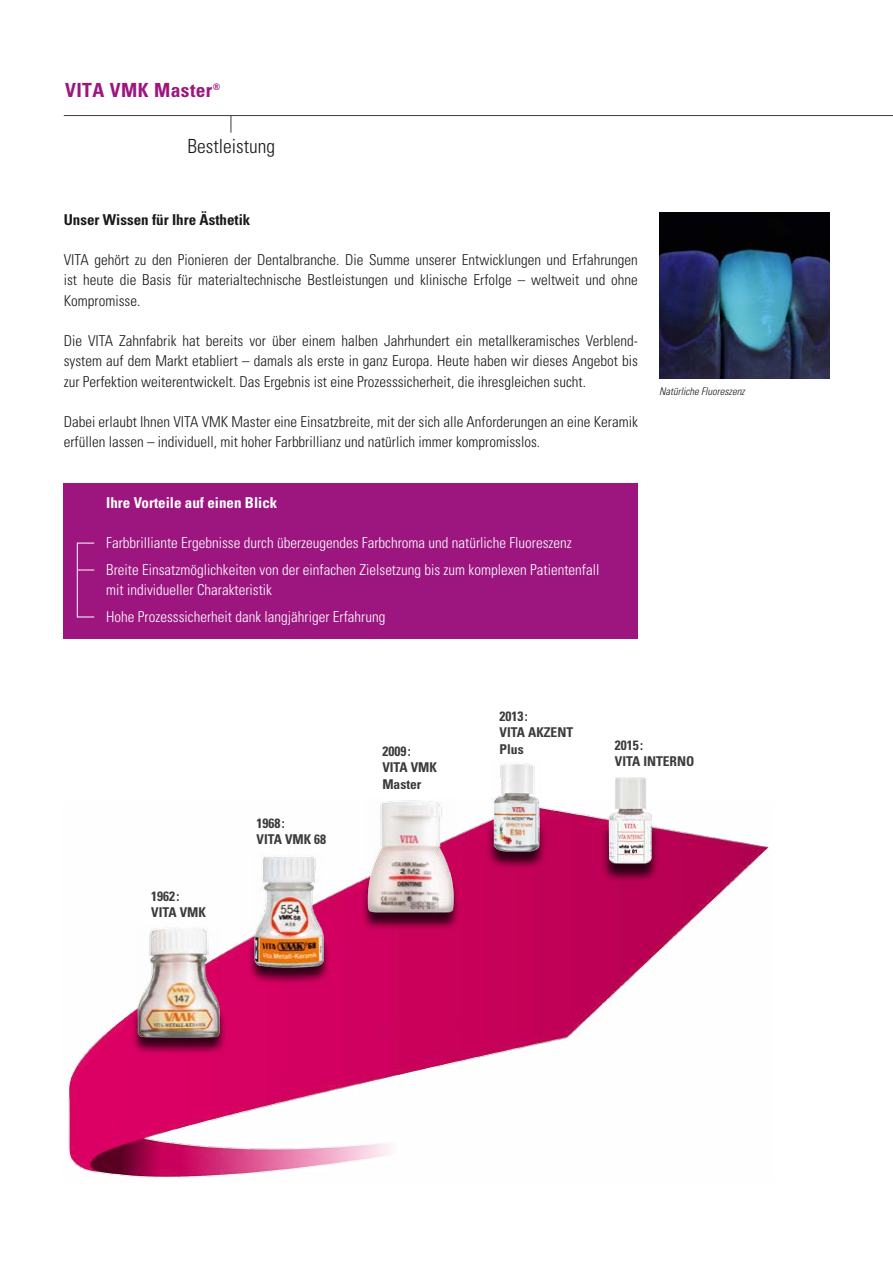
<style>
.page{position:relative;width:893px;height:1263px;background:#fff}
.page>*{position:absolute;margin:0;border:0;box-sizing:border-box;transform-origin:0 0}
.t1{font:700 condensed 19.5px "Univers";letter-spacing:.02em;color:#9d1680}
.t2{font:300 condensed 19.5px "Univers LT";color:#1a1a1a}
.t3{font:300 condensed 15px/20.2px "Univers LT";color:#1a1a1a;text-align:justify}
.t4{font:300 condensed 15px/26.7px "Univers LT";color:#fff}
.t5{font:700 condensed 15px "Univers LT";color:#1a1a1a}
.t6{font:700 condensed 15px "Univers LT";color:#fff}
.t7{font:700 condensed 13.5px/16.5px "Univers";color:#3b3b3a}
.t8{font:italic 300 condensed 10.5px "Univers";color:#1a1a1a}
</style>
<div class="page">
<img style="left:615px;top:777px;width:31px;height:24px">
<hr style="left:64px;top:115px;width:829px;height:1px;background:#3b3b3a">
<svg style="left:231px;top:116px;width:1px;height:17px"></svg>
<img style="left:68px;top:801px;width:701px;height:377px">
<img style="left:366px;top:800px;width:91px;height:73px">
<div style="left:360px;top:875px;width:101px;height:56px;background:#000;opacity:.75"></div>
<img style="left:366px;top:873px;width:91px;height:42px">
<img style="left:492px;top:763px;width:50px;height:55px">
<div style="left:486px;top:820px;width:61px;height:50px;background:#000;opacity:.75"></div>
<img style="left:492px;top:818px;width:50px;height:35px">
<img style="left:253px;top:854px;width:72px;height:80px">
<div style="left:247px;top:936px;width:84px;height:49px;background:#000;opacity:.75"></div>
<img style="left:253px;top:934px;width:72px;height:33px">
<img style="left:659px;top:213px;width:170px;height:165px">
<img style="left:136px;top:926px;width:85px;height:79px">
<div style="left:130px;top:1007px;width:97px;height:48px;background:#000;opacity:.75"></div>
<img style="left:136px;top:1005px;width:85px;height:33px">
<div style="left:600px;top:822px;width:60px;height:60px;background:#000;opacity:.75"></div>
<img style="left:609px;top:819px;width:43px;height:44px">
<div style="left:64px;top:483px;width:574px;height:156px;background:#9d1680"></div>
<hr style="left:77px;top:543px;width:1px;height:74px;background:#fff">
<svg style="left:77px;top:543px;width:17px;height:1px"></svg>
<svg style="left:77px;top:570px;width:17px;height:1px"></svg>
<svg style="left:77px;top:617px;width:17px;height:1px"></svg>
<h1 class="t1" style="left:65px;top:78px;width:157px">VITA VMK Master<sup>®</sup></h1>
<h1 class="t2" style="left:187px;top:134px;width:89px">Bestleistung</h1>
<p class="t5" style="left:64px;top:210px;width:188px">Unser Wissen für Ihre Ästhetik</p>
<p class="t3" style="left:64px;top:250px;width:576px">VITA gehört zu den Pionieren der Dentalbranche. Die Summe unserer Entwicklungen und Erfahrungen ist heute die Basis für materialtechnische Bestleistungen und klinische Erfolge – weltweit und ohne Kompromisse.</p>
<p class="t3" style="left:64px;top:331px;width:576px">Die VITA Zahnfabrik hat bereits vor über einem halben Jahrhundert ein metallkeramisches Verblend&shy;system auf dem Markt etabliert – damals als erste in ganz Europa. Heute haben wir dieses Angebot bis zur Perfektion weiterentwickelt. Das Ergebnis ist eine Prozesssicherheit, die ihresgleichen sucht.</p>
<p class="t3" style="left:64px;top:412px;width:576px">Dabei erlaubt Ihnen VITA VMK Master eine Einsatzbreite, mit der sich alle Anforderungen an eine Keramik erfüllen lassen – individuell, mit hoher Farbbrillianz und natürlich immer kompromisslos.</p>
<p class="t6" style="left:106px;top:493px;width:173px">Ihre Vorteile auf einen Blick</p>
<p class="t4" style="left:106px;top:530px;width:495px">Farbbrilliante Ergebnisse durch überzeugendes Farbchroma und natürliche Fluoreszenz<br>Breite Einsatzmöglichkeiten von der einfachen Zielsetzung bis zum komplexen Patientenfall</p>
<p class="t4" style="left:106px;top:577px;width:281px">mit individueller Charakteristik<br>Hohe Prozesssicherheit dank langjähriger Erfahrung</p>
<p class="t8" style="left:659px;top:385px;width:87px">Natürliche Fluoreszenz</p>
<p class="t7" style="left:151px;top:888px;width:56px">1962:<br>VITA VMK</p>
<p class="t7" style="left:257px;top:815px;width:71px">1968:<br>VITA VMK 68</p>
<p class="t7" style="left:500px;top:708px;width:75px">2013:<br>VITA AKZENT<br>Plus</p>
<p class="t7" style="left:382px;top:743px;width:56px">2009:<br>VITA VMK<br>Master</p>
<p class="t7" style="left:615px;top:737px;width:81px">2015:<br>VITA INTERNO</p>
</div>
